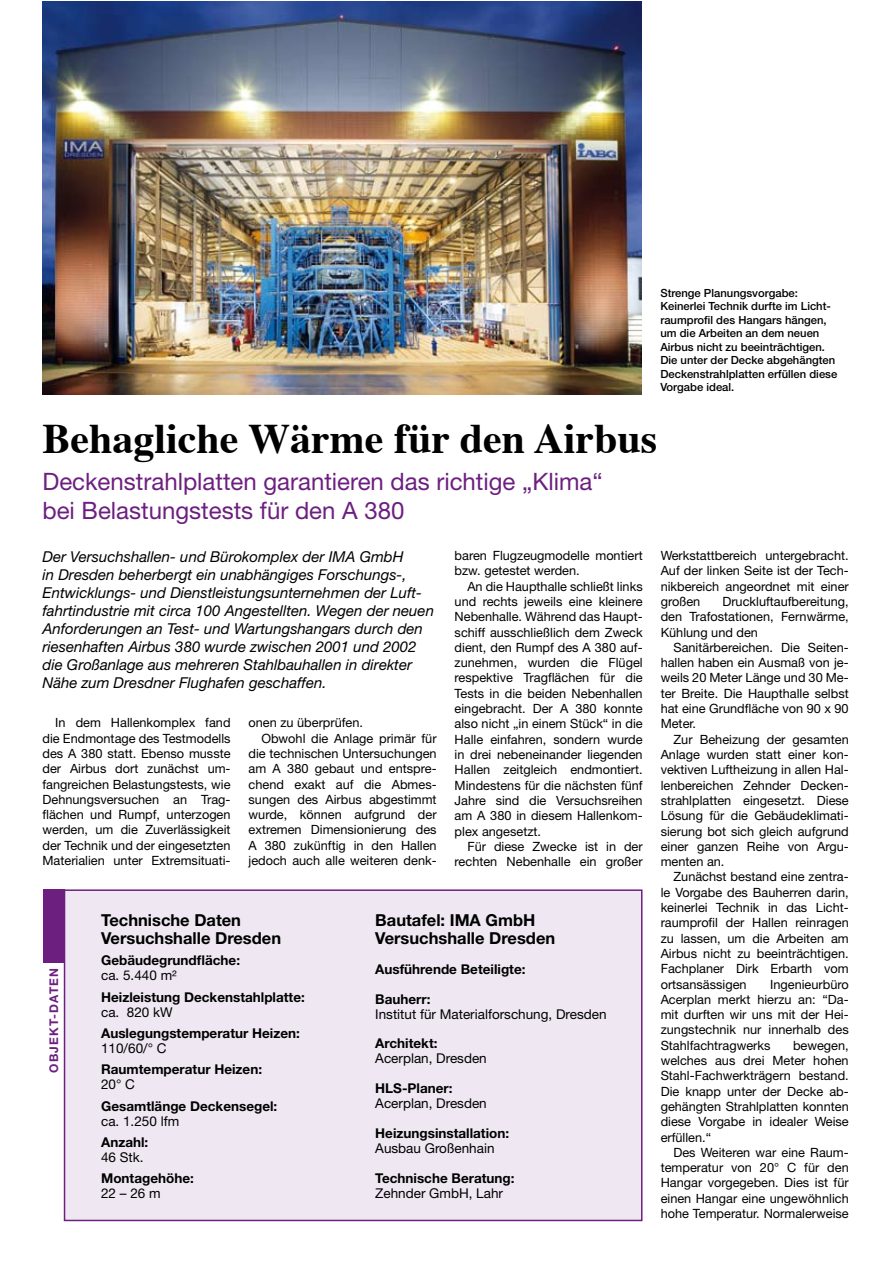
<style>
.page{position:relative;width:893px;height:1263px;background:#fff}
.page>*{position:absolute;margin:0;border:0;box-sizing:border-box;transform-origin:0 0}
.t1{font:700 42px "Times";color:#000}
.t2{font:24px/28.8px "Helvetica Neue";color:#6d1f80}
.t3{font:700 16.5px/18px "Helvetica Neue";color:#000}
.t4{font:italic 15px/18px "Helvetica Neue";color:#000}
.t5{font:700 13.5px "Helvetica Neue";color:#000}
.t6{font:13.5px "Helvetica Neue";color:#000}
.t7{font:12.75px/15.3px "Helvetica Neue";color:#000;text-align:justify}
.t8{font:700 12px "Helvetica Neue";letter-spacing:.1em;color:#6d1f80}
.t9{font:500 11.25px/13.5px "Helvetica Neue";color:#000}
</style>
<div class="page">
<img style="left:43px;top:1px;width:598px;height:394px">
<div style="left:64px;top:889px;width:578px;height:332px;background:#efe8f2;border:2px solid #6d1f80"></div>
<div style="left:43px;top:889px;width:21px;height:74px;background:#6d1f80"></div>
<p class="t9" style="left:660px;top:286px;width:178px">Strenge Planungsvorgabe:<br>Keinerlei Technik durfte im Licht&shy;raumprofil des Hangars hängen, um die Arbeiten an dem neuen<br>Airbus nicht zu beeinträchtigen.<br>Die unter der Decke abgehängten<br>Deckenstrahlplatten erfüllen diese<br>Vorgabe ideal.</p>
<h1 class="t1" style="left:43px;top:421px;width:616px">Behagliche Wärme für den Airbus</h1>
<h2 class="t2" style="left:43px;top:466px;width:562px">Deckenstrahlplatten garantieren das richtige „Klima“ bei Belastungstests für den A 380</h2>
<p class="t4" style="left:43px;top:547px;width:393px">Der Versuchshallen- und Bürokomplex der IMA GmbH<br>in Dresden beherbergt ein unabhängiges Forschungs-, Entwicklungs- und Dienstleistungsunternehmen der Luft&shy;fahrtindustrie mit circa 100 Angestellten. Wegen der neuen Anforderungen an Test- und Wartungshangars durch den riesenhaften Airbus 380 wurde zwischen 2001 und 2002 die Großanlage aus mehreren Stahlbauhallen in direkter Nähe zum Dresdner Flughafen geschaffen.</p>
<p class="t7" style="left:43px;top:715px;width:190px;text-indent:13px">In dem Hallenkomplex fand die Endmontage des Testmodells des A 380 statt. Ebenso musste der Airbus dort zunächst um&shy;fangreichen Belastungstests, wie Dehnungsversuchen an Trag&shy;flächen und Rumpf, unterzogen werden, um die Zuverlässigkeit der Technik und der eingesetzten Materialien unter Extremsituati-</p>
<p class="t7" style="left:249px;top:715px;width:116px">onen zu überprüfen.</p>
<p class="t7" style="left:261px;top:730px;width:177px">Obwohl die Anlage primär für</p>
<p class="t7" style="left:249px;top:745px;width:190px">die technischen Untersuchungen</p>
<p class="t7" style="left:249px;top:761px;width:190px">am A 380 gebaut und entspre-</p>
<p class="t7" style="left:249px;top:776px;width:190px">chend exakt auf die Abmes-</p>
<p class="t7" style="left:249px;top:791px;width:190px">sungen des Airbus abgestimmt</p>
<p class="t7" style="left:249px;top:807px;width:190px">wurde, können aufgrund der</p>
<p class="t7" style="left:249px;top:822px;width:190px">extremen Dimensionierung des</p>
<p class="t7" style="left:249px;top:837px;width:190px">A 380 zukünftig in den Hallen</p>
<p class="t7" style="left:249px;top:853px;width:190px">jedoch auch alle weiteren denk-</p>
<p class="t7" style="left:455px;top:548px;width:190px">baren Flugzeugmodelle montiert bzw. getestet werden.</p>
<p class="t7" style="left:455px;top:578px;width:190px;text-indent:13px">An die Haupthalle schließt links und rechts jeweils eine kleinere Nebenhalle. Während das Haupt&shy;schiff ausschließlich dem Zweck dient, den Rumpf des A 380 auf&shy;zunehmen, wurden die Flügel respektive Tragflächen für die Tests in die beiden Nebenhallen eingebracht. Der A 380 konnte also nicht „in einem Stück“ in die Halle einfahren, sondern wurde in drei nebeneinander liegenden Hallen zeitgleich endmontiert.<br>Mindestens für die nächsten fünf Jahre sind die Versuchsreihen am A 380 in diesem Hallenkom&shy;plex angesetzt.</p>
<p class="t7" style="left:455px;top:838px;width:190px;text-align:right">Für diese Zwecke ist in der rechten Nebenhalle ein großer</p>
<p class="t8" style="left:47px;top:1073px;width:106px;rotate:-90deg">OBJEKT-DATEN</p>
<p class="t3" style="left:101px;top:910px;width:181px">Technische Daten<br>Versuchshalle Dresden</p>
<p class="t5" style="left:101px;top:952px;width:141px">Gebäudegrundfläche:</p>
<p class="t6" style="left:101px;top:967px;width:77px">ca. 5.440 m²</p>
<p class="t5" style="left:101px;top:988px;width:205px">Heizleistung Deckenstahlplatte:</p>
<p class="t6" style="left:101px;top:1004px;width:73px">ca. 820 kW</p>
<p class="t5" style="left:101px;top:1025px;width:200px">Auslegungstemperatur Heizen:</p>
<p class="t6" style="left:101px;top:1040px;width:67px">110/60/° C</p>
<p class="t5" style="left:101px;top:1061px;width:162px">Raumtemperatur Heizen:</p>
<p class="t6" style="left:101px;top:1076px;width:35px">20° C</p>
<p class="t5" style="left:101px;top:1097px;width:178px">Gesamtlänge Deckensegel:</p>
<p class="t6" style="left:101px;top:1113px;width:80px">ca. 1.250 lfm</p>
<p class="t5" style="left:101px;top:1134px;width:49px">Anzahl:</p>
<p class="t6" style="left:101px;top:1149px;width:44px">46 Stk.</p>
<p class="t5" style="left:101px;top:1170px;width:94px">Montagehöhe:</p>
<p class="t6" style="left:101px;top:1185px;width:61px">22 – 26 m</p>
<p class="t3" style="left:375px;top:910px;width:181px">Bautafel: IMA GmbH<br>Versuchshalle Dresden</p>
<p class="t5" style="left:375px;top:960px;width:152px">Ausführende Beteiligte:</p>
<p class="t5" style="left:375px;top:990px;width:57px">Bauherr:</p>
<p class="t6" style="left:375px;top:1006px;width:233px">Institut für Materialforschung, Dresden</p>
<p class="t5" style="left:375px;top:1035px;width:64px">Architekt:</p>
<p class="t6" style="left:375px;top:1050px;width:113px">Acerplan, Dresden</p>
<p class="t5" style="left:375px;top:1080px;width:79px">HLS-Planer:</p>
<p class="t6" style="left:375px;top:1095px;width:113px">Acerplan, Dresden</p>
<p class="t5" style="left:375px;top:1125px;width:135px">Heizungsinstallation:</p>
<p class="t6" style="left:375px;top:1140px;width:121px">Ausbau Großenhain</p>
<p class="t5" style="left:375px;top:1170px;width:141px">Technische Beratung:</p>
<p class="t6" style="left:375px;top:1185px;width:129px">Zehnder GmbH, Lahr</p>
<p class="t7" style="left:661px;top:548px;width:190px">Werkstattbereich untergebracht.<br>Auf der linken Seite ist der Tech&shy;nikbereich angeordnet mit einer großen</p>
<p class="t7" style="left:661px;top:594px;width:190px;text-indent:62px">Druckluftaufbereitung, den Trafostationen, Fernwärme, Kühlung und den</p>
<p class="t7" style="left:661px;top:639px;width:190px;text-indent:13px">Sanitärbereichen. Die Seiten&shy;hallen haben ein Ausmaß von je&shy;weils 20 Meter Länge und 30 Me&shy;ter Breite. Die Haupthalle selbst hat eine Grundfläche von 90 x 90<br>Meter.</p>
<p class="t7" style="left:661px;top:731px;width:190px;text-indent:13px">Zur Beheizung der gesamten Anlage wurden statt einer kon&shy;vektiven Luftheizung in allen Hal&shy;lenbereichen Zehnder Decken&shy;strahlplatten eingesetzt. Diese Lösung für die Gebäudeklimati&shy;sierung bot sich gleich aufgrund einer ganzen Reihe von Argu&shy;menten an.</p>
<p class="t7" style="left:661px;top:869px;width:190px;text-indent:13px">Zunächst bestand eine zentra&shy;le Vorgabe des Bauherren darin, keinerlei Technik in das Licht&shy;raumprofil der Hallen reinragen zu lassen, um die Arbeiten am Airbus nicht zu beeinträchtigen.<br>Fachplaner Dirk Erbarth vom ortsansässigen</p>
<p class="t7" style="left:661px;top:976px;width:190px;text-indent:109px">Ingenieurbüro Acerplan merkt hierzu an: “Da&shy;mit durften wir uns mit der Hei&shy;zungstechnik nur innerhalb des Stahlfachtragwerks</p>
<p class="t7" style="left:661px;top:1037px;width:190px;text-indent:132px">bewegen, welches aus drei Meter hohen Stahl-Fachwerkträgern bestand.<br>Die knapp unter der Decke ab&shy;gehängten Strahlplatten konnten diese Vorgabe in idealer Weise erfüllen.“</p>
<p class="t7" style="left:661px;top:1144px;width:190px;text-indent:13px">Des Weiteren war eine Raum&shy;temperatur von 20° C für den Hangar vorgegeben. Dies ist für einen Hangar eine ungewöhnlich hohe Temperatur. Normalerweise</p>
</div>
